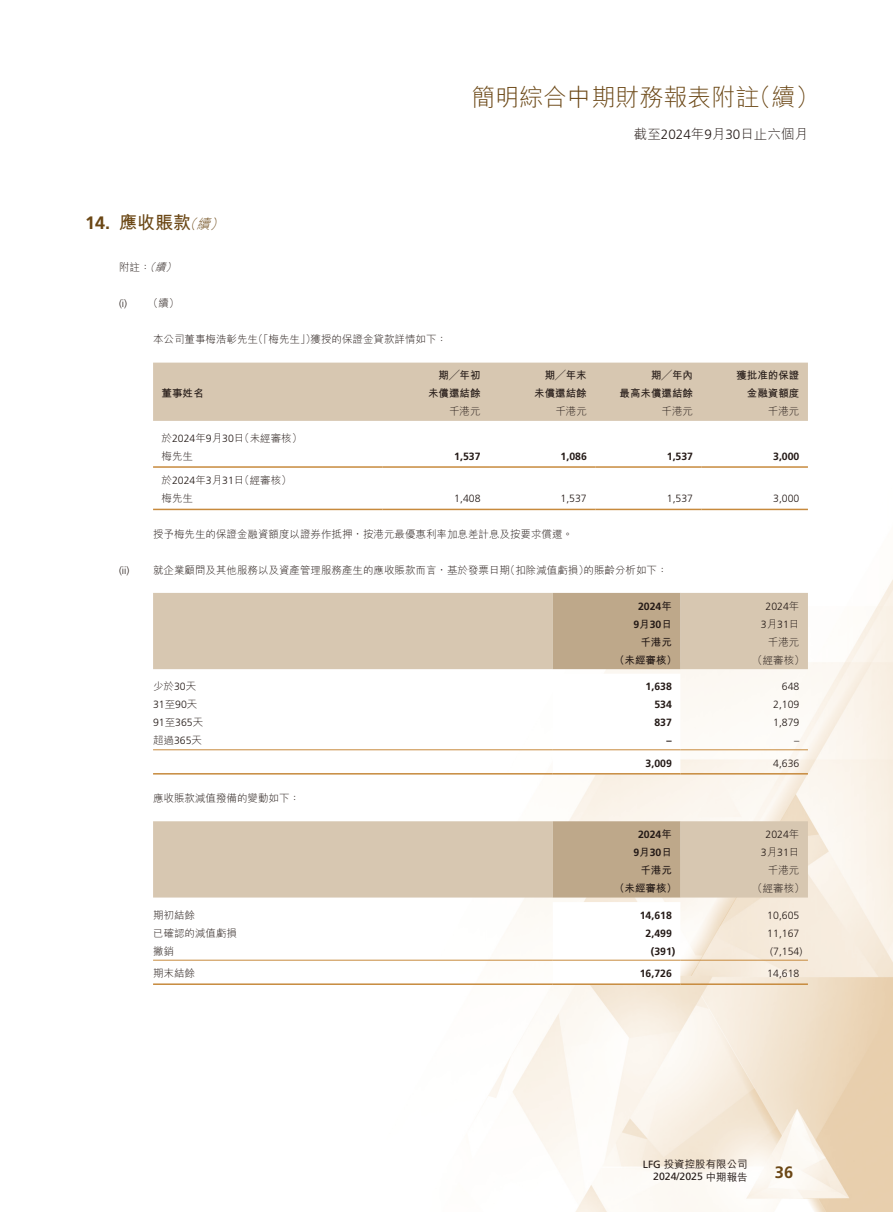
<style>
.page{position:relative;width:893px;height:1212px;background:#fff}
.page>*{position:absolute;margin:0;border:0;box-sizing:border-box;transform-origin:0 0}
.t1{font:300 24px "M Hei HK";color:#6b4715}
.t2{font:700 18px "M Hei HK";color:#6b4715}
.t3{font:700 18px "Frutiger LT Std";color:#6b4715}
.t4{font:700 16.5px "Frutiger LT Std";color:#6b4715}
.t5{font:300 13.5px "M Hei HK";color:#231916}
.t6{font:italic 300 13.5px "M Hei HK";color:#6b4715}
.t7{font:300 10.5px "M Hei HK";color:#231916}
.t8{font:300 10.5px/18px "Frutiger LT Std";color:#231916;text-align:center}
.t9{font:700 10.5px/18px "Frutiger LT Std";color:#231916;text-align:center}
.t10{font:700 10.5px/18px "M Hei HK";color:#231916;text-align:right}
.t11{font:10.5px "Frutiger LT Std";color:#231916}
.t12{font:500 10.5px "M Hei HK";color:#231916}
.t13{font:italic 300 10.5px "M Hei HK";color:#231916}
.s1{font-family:"Frutiger LT Std"}
.s2{font-style:italic}
.s3{font-family:"M Hei HK"}
.s4{font-family:"Frutiger LT Std";font-weight:400}
.s5{font-family:"M Hei HK";font-weight:500}
</style>
<div class="page">
<img style="left:153px;top:362px;width:740px;height:850px">
<svg style="left:153px;top:363px;width:655px;height:103px"></svg>
<hr style="left:153px;top:466px;width:230px;height:2px;background:#c78a3d">
<hr style="left:383px;top:466px;width:106px;height:2px;background:#c78a3d">
<hr style="left:489px;top:466px;width:106px;height:2px;background:#c78a3d">
<hr style="left:595px;top:466px;width:107px;height:2px;background:#c78a3d">
<hr style="left:702px;top:466px;width:106px;height:2px;background:#c78a3d">
<hr style="left:153px;top:509px;width:230px;height:1px;background:#c78a3d">
<hr style="left:383px;top:509px;width:106px;height:1px;background:#c78a3d">
<hr style="left:489px;top:509px;width:106px;height:1px;background:#c78a3d">
<hr style="left:595px;top:509px;width:107px;height:1px;background:#c78a3d">
<hr style="left:702px;top:509px;width:106px;height:1px;background:#c78a3d">
<div style="left:153px;top:593px;width:655px;height:76px;background:#d7c7b1"></div>
<svg style="left:553px;top:593px;width:127px;height:180px"></svg>
<hr style="left:153px;top:749px;width:400px;height:1px;background:#c78a3d">
<hr style="left:553px;top:749px;width:127px;height:1px;background:#c78a3d">
<hr style="left:680px;top:749px;width:128px;height:1px;background:#c78a3d">
<hr style="left:153px;top:773px;width:400px;height:1px;background:#c78a3d">
<hr style="left:553px;top:773px;width:127px;height:1px;background:#c78a3d">
<hr style="left:680px;top:773px;width:128px;height:1px;background:#c78a3d">
<div style="left:153px;top:821px;width:655px;height:76px;background:#d7c7b1"></div>
<svg style="left:553px;top:821px;width:127px;height:162px"></svg>
<hr style="left:153px;top:960px;width:400px;height:1px;background:#c78a3d">
<hr style="left:553px;top:960px;width:127px;height:1px;background:#c78a3d">
<hr style="left:680px;top:960px;width:128px;height:1px;background:#c78a3d">
<hr style="left:153px;top:983px;width:400px;height:2px;background:#c78a3d">
<hr style="left:553px;top:983px;width:127px;height:2px;background:#c78a3d">
<hr style="left:680px;top:983px;width:128px;height:2px;background:#c78a3d">
<h1 class="t1" style="left:747px;top:85px;width:73px">（續(</h1>
<h1 class="t1" style="left:471px;top:85px;width:289px">簡明綜合中期財務報表附註</h1>
<p class="t5" style="left:634px;top:127px;width:176px">截至<span class="s1">2024</span>年月<span class="s1">9 30</span>日止六個月</p>
<h2 class="t3" style="left:85px;top:212px;width:27px">14.</h2>
<h2 class="t2" style="left:119px;top:209px;width:73px">應收賬款</h2>
<p class="t6" style="left:196px;top:217px;width:19px">續</p>
<p class="t6" style="left:183px;top:217px;width:19px">（</p>
<p class="t6" style="left:210px;top:217px;width:19px">(</p>
<p class="t13" style="left:155px;top:262px;width:15px">續</p>
<p class="t7" style="left:119px;top:262px;width:40px">附註<span class="s2">（</span>：</p>
<p class="t7" style="left:148px;top:298px;width:33px">（續(</p>
<p class="t13" style="left:166px;top:262px;width:15px">(</p>
<p class="t8" style="left:119px;top:295px;width:10px">i( )</p>
<p class="t7" style="left:311px;top:334px;width:138px">獲授的保證金貸款詳情如下：</p>
<p class="t7" style="left:253px;top:334px;width:64px">（「梅先生」）</p>
<p class="t7" style="left:153px;top:334px;width:107px">本公司董事梅浩彰先生</p>
<p class="t10" style="left:162px;top:383px;width:43px">董事姓名</p>
<p class="t7" style="left:162px;top:433px;width:142px">於<span class="s1">2024</span>年月<span class="s1">9 30</span> （日未經審核(</p>
<p class="t7" style="left:162px;top:451px;width:33px">梅先生</p>
<p class="t7" style="left:162px;top:475px;width:132px">於<span class="s1">2024</span>年月<span class="s1">3 31</span> （日經審核(</p>
<p class="t10" style="left:428px;top:365px;width:54px">期╱年初未償還結餘</p>
<p class="t10" style="left:534px;top:365px;width:54px">期╱年末未償還結餘</p>
<p class="t10" style="left:620px;top:365px;width:75px">期╱年內<br>最高未償還結餘</p>
<p class="t10" style="left:736px;top:365px;width:64px">獲批准的保證金融資額度</p>
<p class="t7" style="left:768px;top:406px;width:33px">千港元</p>
<p class="t7" style="left:449px;top:406px;width:33px">千港元</p>
<p class="t7" style="left:555px;top:406px;width:33px">千港元</p>
<p class="t7" style="left:662px;top:406px;width:33px">千港元</p>
<p class="t9" style="left:454px;top:447px;width:28px">1,537</p>
<p class="t9" style="left:561px;top:447px;width:28px">1,086</p>
<p class="t9" style="left:667px;top:447px;width:28px">1,537</p>
<p class="t9" style="left:773px;top:447px;width:28px">3,000</p>
<p class="t8" style="left:119px;top:561px;width:12px">i i( )</p>
<p class="t7" style="left:162px;top:493px;width:33px">梅先生</p>
<p class="t7" style="left:153px;top:528px;width:422px">授予梅先生的保證金融資額度以證券作抵押，按港元最優惠利率加息差計息及按要求償還。</p>
<p class="t8" style="left:454px;top:490px;width:28px">1,408</p>
<p class="t8" style="left:561px;top:490px;width:28px">1,537</p>
<p class="t8" style="left:667px;top:490px;width:28px">1,537</p>
<p class="t7" style="left:505px;top:564px;width:85px">（扣除減值虧損）</p>
<p class="t7" style="left:153px;top:564px;width:359px">就企業顧問及其他服務以及資產管理服務產生的應收賬款而言，基於發票日期</p>
<p class="t7" style="left:584px;top:564px;width:85px">的賬齡分析如下：</p>
<p class="t8" style="left:773px;top:490px;width:28px">3,000</p>
<p class="t9" style="left:633px;top:597px;width:40px">2024<span class="s3">年<br>月</span>9 30<span class="s3">日</span></p>
<p class="t8" style="left:761px;top:597px;width:40px">2024<span class="s3">年<br>月</span>3 31<span class="s3">日</span></p>
<p class="t7" style="left:768px;top:636px;width:33px">千港元</p>
<p class="t10" style="left:640px;top:632px;width:33px">千港元</p>
<p class="t10" style="left:614px;top:650px;width:64px">（未經審核）</p>
<p class="t7" style="left:752px;top:654px;width:54px">（經審核(</p>
<p class="t7" style="left:153px;top:681px;width:45px">少於<span class="s1">30</span>天</p>
<p class="t9" style="left:646px;top:678px;width:28px">1,638</p>
<p class="t8" style="left:782px;top:678px;width:19px">648</p>
<p class="t8" style="left:153px;top:696px;width:46px">31<span class="s3">至</span>90<span class="s3">天</span></p>
<p class="t9" style="left:654px;top:696px;width:19px">534</p>
<p class="t8" style="left:773px;top:696px;width:28px">2,109</p>
<p class="t8" style="left:153px;top:714px;width:52px">91<span class="s3">至</span>365<span class="s3">天</span></p>
<p class="t9" style="left:654px;top:714px;width:19px">837</p>
<p class="t8" style="left:773px;top:714px;width:28px">1,879</p>
<p class="t7" style="left:153px;top:735px;width:51px">超過<span class="s1">365</span>天</p>
<p class="t9" style="left:667px;top:732px;width:7px">–</p>
<p class="t8" style="left:794px;top:732px;width:7px">–</p>
<p class="t9" style="left:646px;top:754px;width:28px">3,009</p>
<p class="t8" style="left:773px;top:754px;width:28px">4,636</p>
<p class="t7" style="left:153px;top:793px;width:148px">應收賬款減值撥備的變動如下：</p>
<p class="t9" style="left:633px;top:825px;width:40px">2024<span class="s3">年<br>月</span>9 30<span class="s3">日</span></p>
<p class="t8" style="left:761px;top:825px;width:40px">2024<span class="s3">年<br>月</span>3 31<span class="s3">日</span></p>
<p class="t7" style="left:768px;top:865px;width:33px">千港元</p>
<p class="t10" style="left:640px;top:860px;width:33px">千港元</p>
<p class="t10" style="left:614px;top:878px;width:64px">（未經審核）</p>
<p class="t7" style="left:752px;top:883px;width:54px">（經審核(</p>
<p class="t7" style="left:153px;top:909px;width:43px">期初結餘</p>
<p class="t9" style="left:640px;top:906px;width:34px">14,618</p>
<p class="t8" style="left:767px;top:906px;width:34px">10,605</p>
<p class="t7" style="left:153px;top:927px;width:85px">已確認的減值虧損</p>
<p class="t9" style="left:646px;top:924px;width:28px">2,499</p>
<p class="t8" style="left:767px;top:924px;width:34px">11,167</p>
<p class="t7" style="left:153px;top:945px;width:22px">撇銷</p>
<p class="t9" style="left:651px;top:942px;width:26px">)391(</p>
<p class="t8" style="left:770px;top:942px;width:34px">)7,154(</p>
<p class="t7" style="left:153px;top:968px;width:44px">期末結餘</p>
<p class="t9" style="left:640px;top:964px;width:34px">16,726</p>
<p class="t8" style="left:767px;top:965px;width:34px">14,618</p>
<p class="t12" style="left:643px;top:1157px;width:106px"><span class="s4">LFG</span> 投資控股有限公司</p>
<p class="t11" style="left:653px;top:1170px;width:96px">2024/2025 <span class="s5">中期報告</span></p>
<h3 class="t4" style="left:775px;top:1163px;width:20px">36</h3>
</div>
